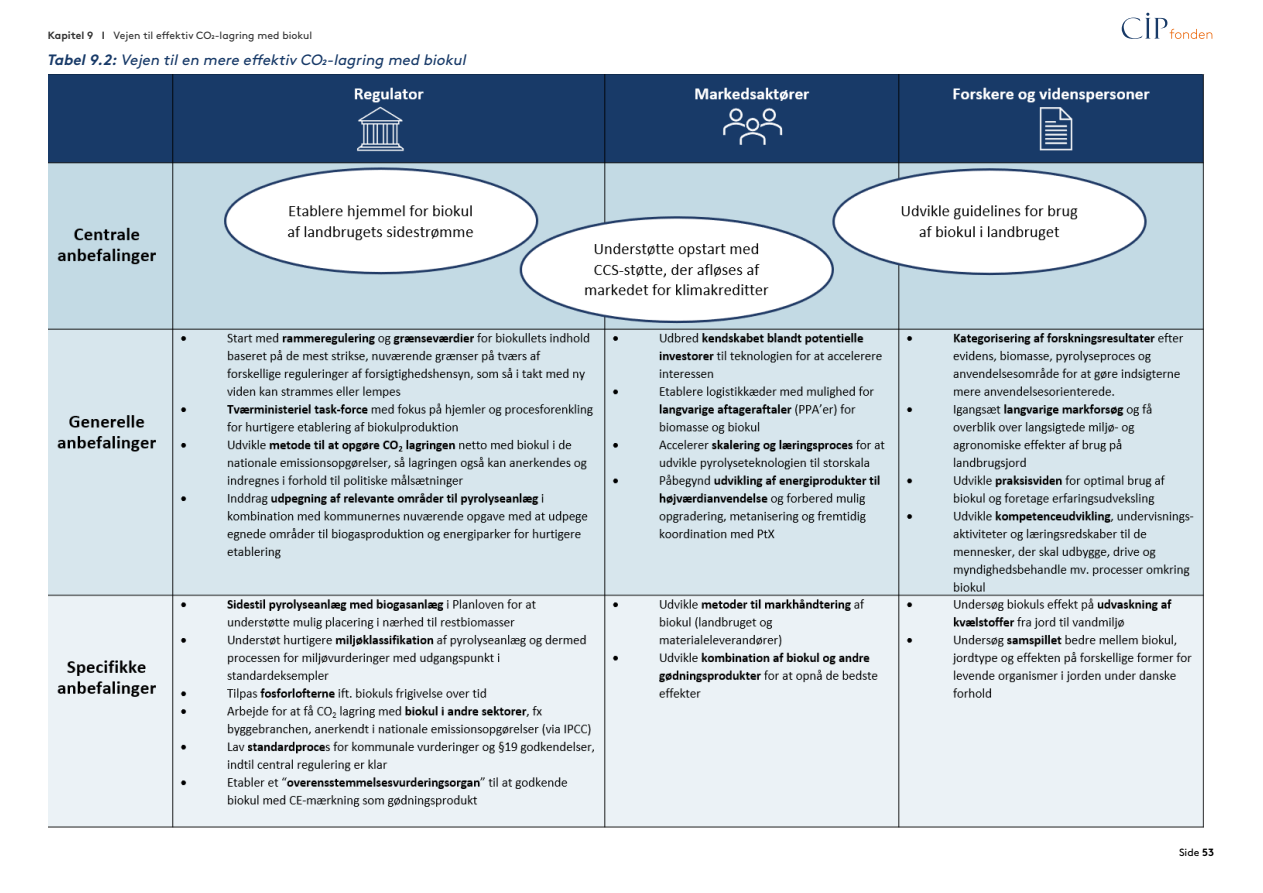
<style>
.page{position:relative;width:1263px;height:893px;background:#fff}
.page>*{position:absolute;margin:0;border:0;box-sizing:border-box;transform-origin:0 0}
.t1{font:italic 15px "Brown";color:#183a68}
.t2{font:10.5px "Brown";color:#333}
.t3{font:10.5px "Brown";color:#000}
.s1{font-weight:700}
</style>
<div class="page">
<img style="left:48px;top:75px;width:1156px;height:753px">
<svg style="left:1122px;top:13px;width:90px;height:26px"></svg>
<p class="t2" style="left:48px;top:27px;width:266px"><span class="s1">Kapitel 9 I</span> Vejen til effektiv CO2-lagring med biokul</p>
<p class="t1" style="left:47px;top:49px;width:425px"><span class="s1">Tabel9.2:</span>Vejen tilen mere effektivCO2-lagring med biokul</p>
<p class="t3" style="left:1179px;top:844px;width:37px">Side <span class="s1">53</span></p>
</div>
